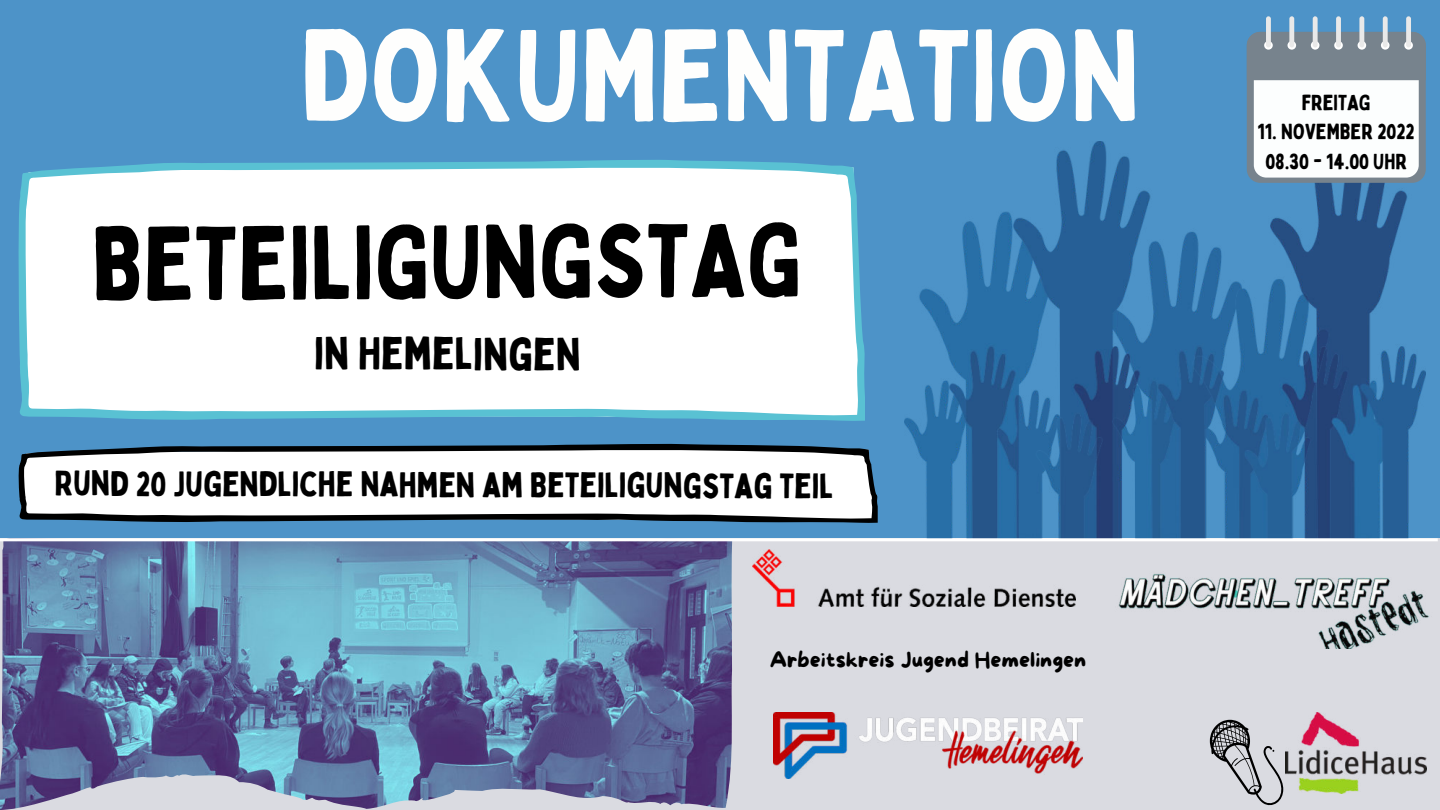
<style>
.page{position:relative;width:1440px;height:810px;background:#4d93c8}
.page>*{position:absolute;margin:0;border:0;box-sizing:border-box;transform-origin:0 0}
.t1{font:127.9px "Bobby Jones";color:#fefefd}
.t2{font:102.3px "Bobby Jones";letter-spacing:-.01em;color:#000}
.t3{font:44.8px "Bobby Jones";letter-spacing:-.005em;color:#000}
.t4{font:34.5px "Bobby Jones";letter-spacing:-.005em;color:#000}
.t5{font:21.5px/29.6px "Bobby Jones";color:#000;text-align:center}
.t6{font:21.5px "More Sugar";color:#000}
</style>
<div class="page">
<div style="left:0;top:538px;width:1440px;height:272px;background:#dadbe1"></div>
<svg style="left:19px;top:160px;width:846px;height:261px;background:#eef7fa"></svg>
<img style="left:904px;top:141px;width:522px;height:397px">
<div style="left:1247px;top:32px;width:179px;height:151px;background:#77838d;border-radius:14px"></div>
<div style="left:1254px;top:37px;width:165px;height:141px;background:#fcfefe;border-radius:13px"></div>
<div style="left:1247px;top:32px;width:179px;height:48px;background:#77838d"></div>
<svg style="left:1264px;top:41px;width:9px;height:9px"></svg>
<div style="left:1266px;top:16px;width:5px;height:31px;background:#e9e9e9;border-radius:2px"></div>
<div style="left:1288px;top:41px;width:8px;height:9px;background:#fff;border-radius:50%"></div>
<div style="left:1289px;top:16px;width:5px;height:31px;background:#e9e9e9;border-radius:2px"></div>
<div style="left:1311px;top:41px;width:8px;height:9px;background:#fff;border-radius:50%"></div>
<div style="left:1313px;top:16px;width:5px;height:31px;background:#e9e9e9;border-radius:2px"></div>
<svg style="left:1334px;top:41px;width:9px;height:9px"></svg>
<div style="left:1336px;top:16px;width:5px;height:31px;background:#e9e9e9;border-radius:2px"></div>
<svg style="left:1358px;top:41px;width:8px;height:9px"></svg>
<div style="left:1359px;top:16px;width:5px;height:31px;background:#e9e9e9;border-radius:2px"></div>
<svg style="left:1381px;top:41px;width:9px;height:9px"></svg>
<div style="left:1383px;top:16px;width:5px;height:31px;background:#e9e9e9;border-radius:2px"></div>
<svg style="left:1404px;top:41px;width:9px;height:9px"></svg>
<div style="left:1406px;top:16px;width:5px;height:31px;background:#e9e9e9;border-radius:2px"></div>
<img style="left:0;top:541px;width:732px;height:269px">
<img style="left:1286px;top:712px;width:140px;height:82px">
<img style="left:752px;top:550px;width:324px;height:57px">
<img style="left:1118px;top:574px;width:311px;height:74px">
<img style="left:773px;top:712px;width:309px;height:67px">
<svg style="left:1210px;top:720px;width:73px;height:86px"></svg>
<svg style="left:19px;top:444px;width:858px;height:79px;background:#cdd1d4"></svg>
<hr style="left:0;top:538px;width:1438px;height:3px;background:#fff">
<h1 class="t1" style="left:300px;top:-9px;width:841px">DOKUMENTATION</h1>
<h2 class="t2" style="left:92px;top:195px;width:712px">BETEILIGUNGSTAG</h2>
<p class="t3" style="left:314px;top:324px;width:268px">IN HEMELINGEN</p>
<p class="t4" style="left:54px;top:462px;width:781px">RUND 20 JUGENDLICHE NAHMEN AM BETEILIGUNGSTAG TEIL</p>
<p class="t6" style="left:770px;top:643px;width:318px">Arbeitskreis Jugend Hemelingen</p>
<p class="t5" style="left:1302px;top:87px;width:70px">FREITAG</p>
<p class="t5" style="left:1258px;top:117px;width:159px">11. NOVEMBER 2022<br>08.30 - 14.00 UHR</p>
</div>
